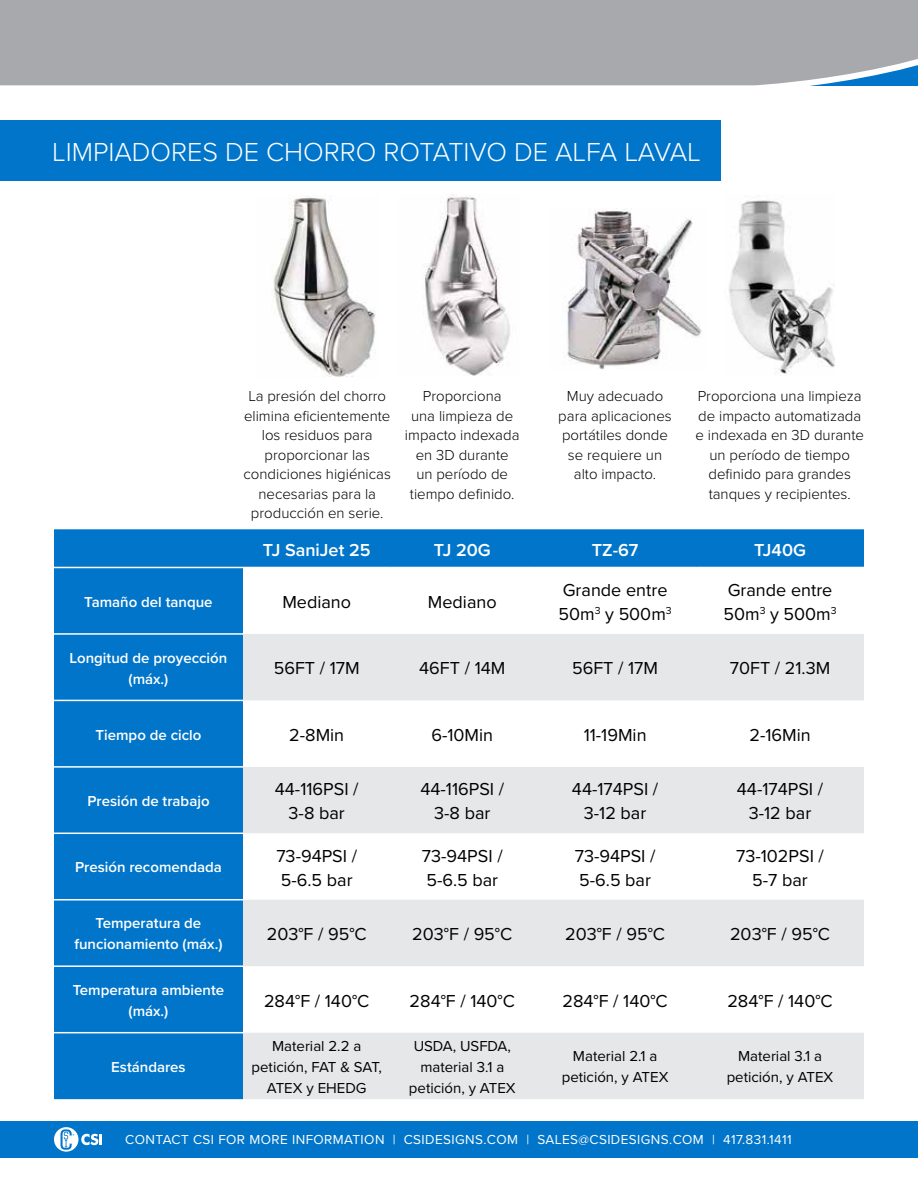
<style>
.page{position:relative;width:918px;height:1188px;background:#fff}
.page>*{position:absolute;margin:0;border:0;box-sizing:border-box;transform-origin:0 0}
.t1{font:300 27px "Proxima Nova";color:#fff}
.t2{font:18px/24px "Proxima Nova";color:#000}
.t3{font:600 18px "Proxima Nova";color:#fff}
.t4{font:300 15px/19.5px "Proxima Nova";color:#000;text-align:center}
.t5{font:600 15px/21px "Proxima Nova";color:#fff;text-align:center}
.t6{font:15px/21px "Proxima Nova";color:#000;text-align:center}
.t7{font:13.5px "Proxima Nova";letter-spacing:.03em;color:#fff}
</style>
<div class="page">
<div style="left:0;top:1121px;width:918px;height:37px;background:#0075c9"></div>
<div style="left:0;top:0;width:918px;height:86px;background:#a7a9ac"></div>
<svg style="left:54px;top:1127px;width:48px;height:25px"></svg>
<div style="left:0;top:120px;width:721px;height:61px;background:#0075c9"></div>
<img style="left:567px;top:209px;width:135px;height:160px">
<svg style="left:54px;top:529px;width:810px;height:570px;fill:#0075c9"></svg>
<svg style="left:243px;top:634px;width:621px;height:465px"></svg>
<div style="left:243px;top:900px;width:621px;height:66px;background:#e6e7e8"></div>
<hr style="left:54px;top:633px;width:189px;height:2px;background:#fff">
<hr style="left:54px;top:700px;width:189px;height:1px;background:#fff">
<hr style="left:54px;top:766px;width:189px;height:2px;background:#fff">
<hr style="left:54px;top:833px;width:189px;height:1px;background:#fff">
<hr style="left:54px;top:899px;width:189px;height:2px;background:#fff">
<hr style="left:54px;top:965px;width:189px;height:2px;background:#fff">
<hr style="left:54px;top:1032px;width:189px;height:1px;background:#fff">
<hr style="left:54px;top:567px;width:189px;height:1px;background:#fff">
<hr style="left:243px;top:567px;width:148px;height:1px;background:#fff">
<hr style="left:391px;top:567px;width:143px;height:1px;background:#fff">
<hr style="left:534px;top:567px;width:162px;height:1px;background:#fff">
<hr style="left:696px;top:567px;width:168px;height:1px;background:#fff">
<img style="left:422px;top:194px;width:89px;height:182px">
<img style="left:729px;top:200px;width:106px;height:175px">
<img style="left:272px;top:196px;width:104px;height:181px">
<h1 class="t1" style="left:52px;top:132px;width:650px">LIMPIADORES DE CHORRO ROTATIVO DE ALFA LAVAL</h1>
<p class="t4" style="left:244px;top:386px;width:149px">La presión del chorro elimina eficientemente los residuos para proporcionar las condiciones higiénicas necesarias para la producción en serie.</p>
<p class="t4" style="left:405px;top:386px;width:116px">Proporciona<br>una limpieza de impacto indexada en 3D durante<br>un período de tiempo definido.</p>
<p class="t4" style="left:558px;top:386px;width:115px">Muy adecuado para aplicaciones portátiles donde se requiere un alto impacto.</p>
<p class="t4" style="left:696px;top:386px;width:170px">Proporciona una limpieza de impacto automatizada e indexada en 3D durante un período de tiempo definido para grandes tanques y recipientes.</p>
<p class="t3" style="left:263px;top:536px;width:109px">TJ SaniJet 25</p>
<p class="t3" style="left:434px;top:536px;width:58px">TJ 20G</p>
<p class="t3" style="left:592px;top:536px;width:48px">TZ-67</p>
<p class="t3" style="left:754px;top:536px;width:53px">TJ40G</p>
<p class="t5" style="left:84px;top:591px;width:130px">Tamaño del tanque</p>
<p class="t2" style="left:282px;top:589px;width:70px">Mediano</p>
<p class="t2" style="left:428px;top:589px;width:70px">Mediano</p>
<p class="t2" style="left:559px;top:577px;width:115px">Grande entre<br>50m<sup>3</sup> y 500m<sup>3</sup></p>
<p class="t2" style="left:723px;top:577px;width:115px">Grande entre<br>50m<sup>3</sup> y 500m<sup>3</sup></p>
<p class="t5" style="left:70px;top:647px;width:159px">Longitud de proyección (máx.)</p>
<p class="t2" style="left:274px;top:656px;width:87px">56FT / 17M</p>
<p class="t2" style="left:419px;top:656px;width:88px">46FT / 14M</p>
<p class="t2" style="left:572px;top:656px;width:87px">56FT / 17M</p>
<p class="t2" style="left:730px;top:656px;width:102px">70FT / 21.3M</p>
<p class="t5" style="left:96px;top:724px;width:107px">Tiempo de ciclo</p>
<p class="t2" style="left:289px;top:722px;width:56px">2-8Min</p>
<p class="t2" style="left:431px;top:722px;width:63px">6-10Min</p>
<p class="t2" style="left:584px;top:722px;width:64px">11-19Min</p>
<p class="t2" style="left:749px;top:722px;width:63px">2-16Min</p>
<p class="t5" style="left:87px;top:790px;width:124px">Presión de trabajo</p>
<p class="t5" style="left:75px;top:857px;width:148px">Presión recomendada</p>
<p class="t2" style="left:275px;top:776px;width:85px;text-align:center">44-116PSI /<br>3-8 bar</p>
<p class="t2" style="left:420px;top:776px;width:85px;text-align:center">44-116PSI /<br>3-8 bar</p>
<p class="t2" style="left:572px;top:776px;width:88px;text-align:center">44-174PSI /<br>3-12 bar</p>
<p class="t2" style="left:737px;top:776px;width:88px;text-align:center">44-174PSI /<br>3-12 bar</p>
<p class="t2" style="left:276px;top:843px;width:82px">73-94PSI /<br>5-6.5 bar</p>
<p class="t2" style="left:422px;top:843px;width:82px">73-94PSI /<br>5-6.5 bar</p>
<p class="t2" style="left:575px;top:843px;width:82px">73-94PSI /<br>5-6.5 bar</p>
<p class="t2" style="left:736px;top:843px;width:89px;text-align:center">73-102PSI /<br>5-7 bar</p>
<p class="t5" style="left:75px;top:912px;width:149px">Temperatura de funcionamiento (máx.)</p>
<p class="t2" style="left:267px;top:921px;width:102px">203°F / 95°C</p>
<p class="t2" style="left:412px;top:921px;width:102px">203°F / 95°C</p>
<p class="t2" style="left:565px;top:921px;width:102px">203°F / 95°C</p>
<p class="t2" style="left:730px;top:921px;width:102px">203°F / 95°C</p>
<p class="t5" style="left:73px;top:979px;width:153px">Temperatura ambiente (máx.)</p>
<p class="t2" style="left:264px;top:988px;width:107px">284°F / 140°C</p>
<p class="t2" style="left:410px;top:988px;width:107px">284°F / 140°C</p>
<p class="t2" style="left:562px;top:988px;width:107px">284°F / 140°C</p>
<p class="t2" style="left:727px;top:988px;width:107px">284°F / 140°C</p>
<p class="t5" style="left:111px;top:1056px;width:76px">Estándares</p>
<p class="t6" style="left:252px;top:1035px;width:132px">Material 2.2 a petición, FAT &amp; SAT,<br>ATEX y EHEDG</p>
<p class="t6" style="left:409px;top:1035px;width:108px">USDA, USFDA, material 3.1 a petición, y ATEX</p>
<p class="t6" style="left:562px;top:1045px;width:108px">Material 2.1 a petición, y ATEX</p>
<p class="t6" style="left:727px;top:1045px;width:108px">Material 3.1 a petición, y ATEX</p>
<p class="t7" style="left:125px;top:1129px;width:668px">CONTACT CSI FOR MORE INFORMATION | CSIDESIGNS.COM | SALES@CSIDESIGNS.COM | 417.831.1411</p>
</div>
